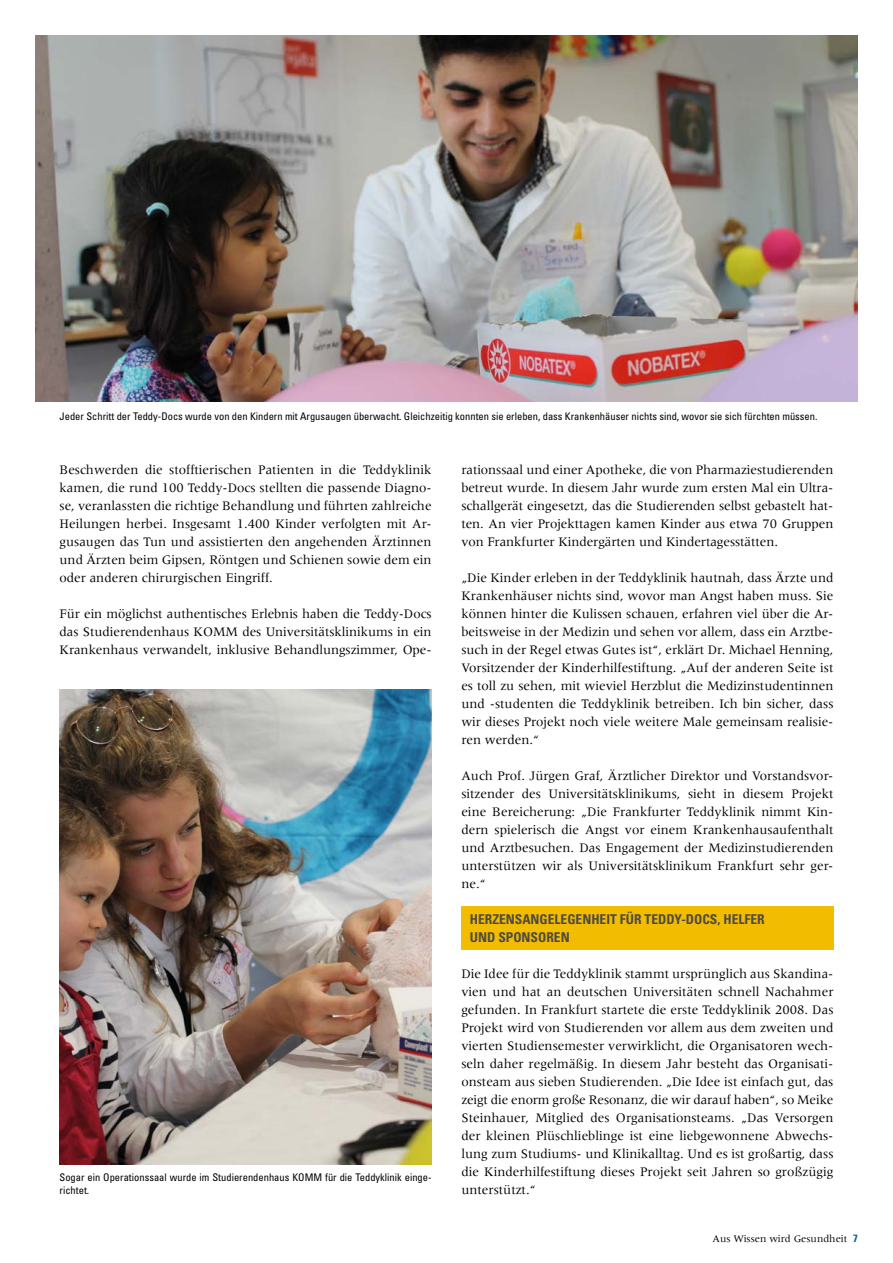
<style>
.page{position:relative;width:893px;height:1263px;background:#fff}
.page>*{position:absolute;margin:0;border:0;box-sizing:border-box;transform-origin:0 0}
.t1{font:13.5px/18px "Meridien LT Std";color:#000;text-align:justify}
.t2{font:700 condensed 13.5px/18px "Univers";color:#4f4a45}
.t3{font:condensed 10.5px/12.6px "Univers";color:#000}
.t4{font:10.5px "Meridien LT Std";color:#000}
.s1{font-family:"Univers";font-weight:700;font-stretch:condensed;color:#006293}
</style>
<div class="page">
<img style="left:36px;top:36px;width:821px;height:366px">
<div style="left:461px;top:906px;width:372px;height:25px;background:#f2bc00"></div>
<div style="left:461px;top:924px;width:372px;height:25px;background:#f2bc00"></div>
<img style="left:60px;top:690px;width:372px;height:474px">
<p class="t3" style="left:60px;top:409px;width:759px">Jeder Schritt der Teddy-Docs wurde von den Kindern mit Argusaugen überwacht. Gleichzeitig konnten sie erleben, dass Krankenhäuser nichts sind, wovor sie sich fürchten müssen.</p>
<p class="t1" style="left:60px;top:460px;width:374px">Beschwerden die stofftierischen Patienten in die Teddyklinik kamen, die rund 100 Teddy-Docs stellten die passende Diagno&shy;se, veranlassten die richtige Behandlung und führten zahlreiche Heilungen herbei. Insgesamt 1.400 Kinder verfolgten mit Ar&shy;gusaugen das Tun und assistierten den angehenden Ärztinnen und Ärzten beim Gipsen, Röntgen und Schienen sowie dem ein oder anderen chirurgischen Eingriff.</p>
<p class="t1" style="left:60px;top:604px;width:374px">Für ein möglichst authentisches Erlebnis haben die Teddy-Docs das Studierendenhaus KOMM des Universitätsklinikums in ein Krankenhaus verwandelt, inklusive Behandlungszimmer, Ope-</p>
<p class="t3" style="left:60px;top:1171px;width:374px">Sogar ein Operationssaal wurde im Studierendenhaus KOMM für die Teddyklinik einge&shy;richtet.</p>
<p class="t1" style="left:461px;top:460px;width:374px">rationssaal und einer Apotheke, die von Pharmaziestudierenden betreut wurde. In diesem Jahr wurde zum ersten Mal ein Ultra&shy;schallgerät eingesetzt, das die Studierenden selbst gebastelt hat&shy;ten. An vier Projekttagen kamen Kinder aus etwa 70 Gruppen von Frankfurter Kindergärten und Kindertagesstätten.</p>
<p class="t1" style="left:461px;top:568px;width:374px">„Die Kinder erleben in der Teddyklinik hautnah, dass Ärzte und Krankenhäuser nichts sind, wovor man Angst haben muss. Sie können hinter die Kulissen schauen, erfahren viel über die Ar&shy;beitsweise in der Medizin und sehen vor allem, dass ein Arztbe&shy;such in der Regel etwas Gutes ist“, erklärt Dr. Michael Henning, Vorsitzender der Kinderhilfestiftung. „Auf der anderen Seite ist es toll zu sehen, mit wieviel Herzblut die Medizinstudentinnen und -studenten die Teddyklinik betreiben. Ich bin sicher, dass wir dieses Projekt noch viele weitere Male gemeinsam realisie&shy;ren werden.“</p>
<p class="t1" style="left:461px;top:766px;width:374px">Auch Prof. Jürgen Graf, Ärztlicher Direktor und Vorstandsvor&shy;sitzender des Universitätsklinikums, sieht in diesem Projekt eine Bereicherung: „Die Frankfurter Teddyklinik nimmt Kin&shy;dern spielerisch die Angst vor einem Krankenhausaufenthalt und Arztbesuchen. Das Engagement der Medizinstudierenden unterstützen wir als Universitätsklinikum Frankfurt sehr ger&shy;ne.“</p>
<p class="t2" style="left:470px;top:910px;width:296px">HERZENSANGELEGENHEIT FÜR TEDDY-DOCS, HELFER<br>UND SPONSOREN</p>
<p class="t1" style="left:461px;top:964px;width:374px">Die Idee für die Teddyklinik stammt ursprünglich aus Skandina&shy;vien und hat an deutschen Universitäten schnell Nachahmer gefunden. In Frankfurt startete die erste Teddyklinik 2008. Das Projekt wird von Studierenden vor allem aus dem zweiten und vierten Studiensemester verwirklicht, die Organisatoren wech&shy;seln daher regelmäßig. In diesem Jahr besteht das Organisati&shy;onsteam aus sieben Studierenden. „Die Idee ist einfach gut, das zeigt die enorm große Resonanz, die wir darauf haben“, so Meike Steinhauer, Mitglied des Organisationsteams. „Das Versorgen der kleinen Plüschlieblinge ist eine liebgewonnene Abwechs&shy;lung zum Studiums- und Klinikalltag. Und es ist großartig, dass die Kinderhilfestiftung dieses Projekt seit Jahren so großzügig unterstützt.“</p>
<p class="t4" style="left:712px;top:1232px;width:147px">Aus Wissen wird Gesundheit <span class="s1">7</span></p>
</div>
